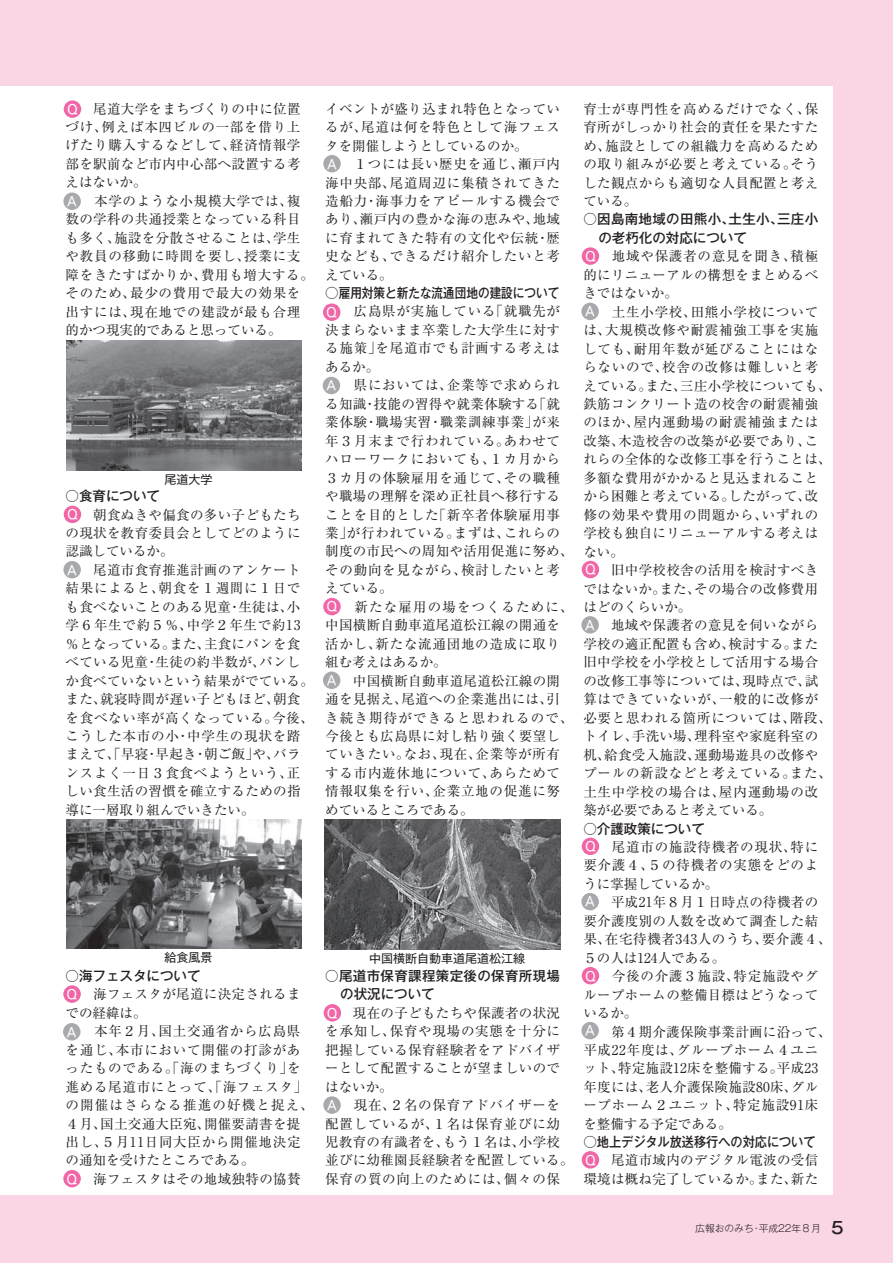
<style>
.page{position:relative;width:893px;height:1263px;background:#fff}
.page>*{position:absolute;margin:0;border:0;box-sizing:border-box;transform-origin:0 0}
.t1{font:13.5px/18.5px "Ryumin Pro";letter-spacing:.055em;color:#231f20}
.t2{font:13.5px/18.5px "Ryumin Pro";letter-spacing:.025em;color:#231f20}
.t3{font:500 13.5px "Gothic MB101 Pro";letter-spacing:.025em;color:#231f20}
.t4{font:13.5px "DF Gothic PG W5 90 pv RKSJ H";color:#fff}
.t5{font:13.5px "Ryumin Pro";color:#231f20}
.t6{font:500 13.5px "Gothic MB101 Pro";color:#231f20}
.t7{font:12px "Gothic MB101 Pro";color:#231f20}
.t8{font:300 9.75px "Gothic MB101 Pro";color:#231f20}
.s1{font-family:"Gothic MB101 Pro";font-weight:500}
.s2{font-weight:500;font-size:16.5px}
</style>
<div class="page">
<div style="left:1px;top:0;width:892px;height:1263px;background:#fad5e5"></div>
<hr style="left:0;top:0;width:2px;height:1263px;background:#fad5e5">
<div style="left:0;top:86px;width:832px;height:1109px;background:#fff"></div>
<div style="left:323px;top:303px;width:17px;height:18px;background:#f166a7;border-radius:50%"></div>
<div style="left:323px;top:377px;width:17px;height:17px;background:#a8a9ad;border-radius:50%"></div>
<div style="left:323px;top:598px;width:18px;height:17px;background:#f166a7;border-radius:50%"></div>
<div style="left:323px;top:671px;width:17px;height:18px;background:#a8a9ad;border-radius:50%"></div>
<div style="left:324px;top:1004px;width:17px;height:17px;background:#f166a7;border-radius:50%"></div>
<div style="left:323px;top:1096px;width:18px;height:18px;background:#a8a9ad;border-radius:50%"></div>
<div style="left:582px;top:247px;width:17px;height:18px;background:#f166a7;border-radius:50%"></div>
<div style="left:582px;top:561px;width:17px;height:17px;background:#f166a7;border-radius:50%"></div>
<div style="left:581px;top:303px;width:18px;height:17px;background:#a8a9ad;border-radius:50%"></div>
<div style="left:581px;top:616px;width:18px;height:18px;background:#a8a9ad;border-radius:50%"></div>
<div style="left:582px;top:837px;width:17px;height:18px;background:#f166a7;border-radius:50%"></div>
<div style="left:581px;top:893px;width:18px;height:17px;background:#a8a9ad;border-radius:50%"></div>
<div style="left:581px;top:1022px;width:18px;height:17px;background:#a8a9ad;border-radius:50%"></div>
<div style="left:582px;top:967px;width:17px;height:17px;background:#f166a7;border-radius:50%"></div>
<div style="left:582px;top:1151px;width:17px;height:17px;background:#f166a7;border-radius:50%"></div>
<img style="left:66px;top:341px;width:235px;height:129px">
<img style="left:66px;top:819px;width:235px;height:130px">
<img style="left:325px;top:820px;width:235px;height:129px">
<div style="left:64px;top:100px;width:17px;height:18px;background:#f166a7;border-radius:50%"></div>
<div style="left:63px;top:192px;width:18px;height:18px;background:#a8a9ad;border-radius:50%"></div>
<div style="left:64px;top:506px;width:17px;height:17px;background:#f166a7;border-radius:50%"></div>
<div style="left:63px;top:561px;width:18px;height:17px;background:#a8a9ad;border-radius:50%"></div>
<div style="left:63px;top:985px;width:18px;height:18px;background:#f166a7;border-radius:50%"></div>
<div style="left:63px;top:1023px;width:18px;height:17px;background:#a8a9ad;border-radius:50%"></div>
<div style="left:63px;top:1170px;width:18px;height:17px;background:#f166a7;border-radius:50%"></div>
<div style="left:323px;top:155px;width:18px;height:17px;background:#a8a9ad;border-radius:50%"></div>
<p class="t1" style="left:66px;top:98px;width:250px">問　尾道大学をまちづくりの中に位置づけ、例えば本四ビルの一部を借り上げたり購入するなどして、経済情報学部を駅前など市内中心部へ設置する考えはないか。<br>答　本学のような小規模大学では、複数の学科の共通授業となっている科目も多く、施設を分散させることは、学生や教員の移動に時間を要し、授業に支障をきたすばかりか、費用も増大する。そのため、最少の費用で最大の効果を出すには、現在地での建設が最も合理的かつ現実的であると思っている。</p>
<p class="t4" style="left:67px;top:102px;width:12px">Q</p>
<p class="t4" style="left:67px;top:194px;width:11px">A</p>
<p class="t7" style="left:164px;top:469px;width:49px">尾道大学</p>
<p class="t2" style="left:66px;top:486px;width:250px"><span class="s1">○食育について<br></span>問　朝食ぬきや偏食の多い子どもたちの現状を教育委員会としてどのように認識しているか。<br>答　尾道市食育推進計画のアンケート結果によると、朝食を１週間に１日でも食べないことのある児童・生徒は、小学６年生で約５％、中学２年生で約13％となっている。また、主食にパンを食べている児童・生徒の約半数が、パンしか食べていないという結果がでている。また、就寝時間が遅い子どもほど、朝食を食べない率が高くなっている。今後、こうした本市の小・中学生の現状を踏まえて、「早寝・早起き・朝ご飯」や、バランスよく一日３食食べようという、正しい食生活の習慣を確立するための指導に一層取り組んでいきたい。</p>
<p class="t4" style="left:67px;top:508px;width:12px">Q</p>
<p class="t4" style="left:67px;top:563px;width:11px">A</p>
<p class="t1" style="left:325px;top:98px;width:236px">イベントが盛り込まれ特色となっているが、尾道は何を特色として海フェスタを開催しようとしているのか。<br>答　１つには長い歴史を通じ、瀬戸内海中央部、尾道周辺に集積されてきた造船力・海事力をアピールする機会であり、瀬戸内の豊かな海の恵みや、地域に育まれてきた特有の文化や伝統・歴史なども、できるだけ紹介したいと考えている。</p>
<p class="t1" style="left:325px;top:283px;width:250px"><span class="s1">○雇用対策と新たな流通団地の建設について</span>問　広島県が実施している「就職先が決まらないまま卒業した大学生に対する施策」を尾道市でも計画する考えはあるか。<br>答　県においては、企業等で求められる知識・技能の習得や就業体験する「就業体験・職場実習・職業訓練事業」が来年３月末まで行われている。あわせてハローワークにおいても、１カ月から<br>３カ月の体験雇用を通じて、その職種や職場の理解を深め正社員へ移行することを目的とした「新卒者体験雇用事業」が行われている。まずは、これらの制度の市民への周知や活用促進に努め、その動向を見ながら、検討したいと考えている。<br>問　新たな雇用の場をつくるために、中国横断自動車道尾道松江線の開通を活かし、新たな流通団地の造成に取り組む考えはあるか。<br>答　中国横断自動車道尾道松江線の開通を見据え、尾道への企業進出には、引き続き期待ができると思われるので、今後とも広島県に対し粘り強く要望していきたい。なお、現在、企業等が所有する市内遊休地について、あらためて情報収集を行い、企業立地の促進に努めているところである。</p>
<p class="t4" style="left:327px;top:157px;width:11px">A</p>
<p class="t4" style="left:327px;top:305px;width:12px">Q</p>
<p class="t4" style="left:327px;top:379px;width:11px">A</p>
<p class="t4" style="left:327px;top:600px;width:12px">Q</p>
<p class="t4" style="left:327px;top:673px;width:11px">A</p>
<p class="t7" style="left:164px;top:948px;width:49px">給食風景</p>
<p class="t7" style="left:369px;top:948px;width:157px">中国横断自動車道尾道松江線</p>
<p class="t1" style="left:66px;top:966px;width:250px"><span class="s1">○海フェスタについて<br></span>問　海フェスタが尾道に決定されるまでの経緯は。<br>答　本年２月、国土交通省から広島県を通じ、本市において開催の打診があったものである。「海のまちづくり」を進める尾道市にとって、「海フェスタ」の開催はさらなる推進の好機と捉え、<br>４月、国土交通大臣宛、開催要請書を提出し、５月11日同大臣から開催地決定の通知を受けたところである。<br>問　海フェスタはその地域独特の協賛</p>
<p class="t4" style="left:67px;top:987px;width:12px">Q</p>
<p class="t4" style="left:67px;top:1025px;width:11px">A</p>
<p class="t4" style="left:67px;top:1172px;width:12px">Q</p>
<p class="t3" style="left:325px;top:964px;width:236px">○尾道市保育課程策定後の保育所現場</p>
<p class="t6" style="left:340px;top:983px;width:96px">の状況について</p>
<p class="t2" style="left:325px;top:1003px;width:236px">問　現在の子どもたちや保護者の状況</p>
<p class="t1" style="left:325px;top:1021px;width:236px">を承知し、保育や現場の実態を十分に</p>
<p class="t2" style="left:325px;top:1039px;width:236px">把握している保育経験者をアドバイザ</p>
<p class="t2" style="left:325px;top:1058px;width:236px">ーとして配置することが望ましいので</p>
<p class="t2" style="left:325px;top:1076px;width:69px">はないか。</p>
<p class="t1" style="left:325px;top:1095px;width:236px">答　現在、２名の保育アドバイザーを</p>
<p class="t1" style="left:325px;top:1113px;width:236px">配置しているが、１名は保育並びに幼</p>
<p class="t2" style="left:325px;top:1132px;width:236px">児教育の有識者を、もう１名は、小学校</p>
<p class="t2" style="left:325px;top:1150px;width:250px">並びに幼稚園長経験者を配置している。</p>
<p class="t1" style="left:325px;top:1169px;width:236px">保育の質の向上のためには、個々の保</p>
<p class="t4" style="left:327px;top:1006px;width:12px">Q</p>
<p class="t4" style="left:327px;top:1098px;width:11px">A</p>
<p class="t2" style="left:583px;top:98px;width:236px;text-align:justify">育士が専門性を高めるだけでなく、保育所がしっかり社会的責任を果たすため、施設としての組織力を高めるための取り組みが必要と考えている。そうした観点からも適切な人員配置と考えている。</p>
<p class="t3" style="left:583px;top:208px;width:236px">○因島南地域の田熊小、土生小、三庄小</p>
<p class="t6" style="left:598px;top:227px;width:150px">の老朽化の対応について</p>
<p class="t1" style="left:583px;top:246px;width:236px">問　地域や保護者の意見を聞き、積極</p>
<p class="t2" style="left:583px;top:265px;width:236px">的にリニューアルの構想をまとめるべ</p>
<p class="t2" style="left:583px;top:283px;width:96px">きではないか。</p>
<p class="t1" style="left:583px;top:301px;width:236px">答　土生小学校、田熊小学校について</p>
<p class="t1" style="left:583px;top:320px;width:236px">は、大規模改修や耐震補強工事を実施</p>
<p class="t1" style="left:583px;top:338px;width:236px">しても、耐用年数が延びることにはな</p>
<p class="t1" style="left:583px;top:357px;width:236px">らないので、校舎の改修は難しいと考</p>
<p class="t2" style="left:583px;top:375px;width:250px">えている。また、三庄小学校についても、</p>
<p class="t2" style="left:583px;top:394px;width:236px">鉄筋コンクリート造の校舎の耐震補強</p>
<p class="t1" style="left:583px;top:412px;width:236px">のほか、屋内運動場の耐震補強または</p>
<p class="t2" style="left:583px;top:431px;width:236px">改築、木造校舎の改築が必要であり、こ</p>
<p class="t2" style="left:583px;top:449px;width:250px">れらの全体的な改修工事を行うことは、</p>
<p class="t2" style="left:583px;top:468px;width:236px">多額な費用がかかると見込まれること</p>
<p class="t2" style="left:583px;top:486px;width:236px">から困難と考えている。したがって、改</p>
<p class="t1" style="left:583px;top:504px;width:236px">修の効果や費用の問題から、いずれの</p>
<p class="t2" style="left:583px;top:523px;width:236px">学校も独自にリニューアルする考えは</p>
<p class="t2" style="left:583px;top:541px;width:42px">ない。</p>
<p class="t2" style="left:583px;top:560px;width:236px">問　旧中学校校舎の活用を検討すべき</p>
<p class="t2" style="left:583px;top:578px;width:236px">ではないか。また、その場合の改修費用</p>
<p class="t5" style="left:583px;top:596px;width:109px">はどのくらいか。</p>
<p class="t2" style="left:583px;top:615px;width:236px">答　地域や保護者の意見を伺いながら</p>
<p class="t2" style="left:583px;top:634px;width:236px">学校の適正配置も含め、検討する。また</p>
<p class="t2" style="left:583px;top:652px;width:236px">旧中学校を小学校として活用する場合</p>
<p class="t2" style="left:583px;top:671px;width:236px">の改修工事等については、現時点で、試</p>
<p class="t1" style="left:583px;top:689px;width:236px">算はできていないが、一般的に改修が</p>
<p class="t1" style="left:583px;top:707px;width:250px">必要と思われる箇所については、階段、</p>
<p class="t2" style="left:583px;top:726px;width:236px">トイレ、手洗い場、理科室や家庭科室の</p>
<p class="t2" style="left:583px;top:744px;width:236px">机、給食受入施設、運動場遊具の改修や</p>
<p class="t1" style="left:583px;top:763px;width:250px">プールの新設などと考えている。また、</p>
<p class="t1" style="left:583px;top:781px;width:236px">土生中学校の場合は、屋内運動場の改</p>
<p class="t5" style="left:583px;top:799px;width:191px">築が必要であると考えている。</p>
<p class="t2" style="left:583px;top:818px;width:250px"><span class="s1">○介護政策について<br></span>問　尾道市の施設待機者の現状、特に要介護４、５の待機者の実態をどのように掌握しているか。<br>答　平成21年８月１日時点の待機者の要介護度別の人数を改めて調査した結果、在宅待機者343人のうち、要介護４、<br>５の人は124人である。<br>問　今後の介護３施設、特定施設やグループホームの整備目標はどうなっているか。<br>答　第４期介護保険事業計画に沿って、平成22年度は、グループホーム４ユニット、特定施設12床を整備する。平成23年度には、老人介護保険施設80床、グループホーム２ユニット、特定施設91床を整備する予定である。</p>
<p class="t2" style="left:583px;top:1132px;width:236px"><span class="s1">○地上デジタル放送移行への対応について</span>問　尾道市域内のデジタル電波の受信環境は概ね完了しているか。また、新た</p>
<p class="t4" style="left:585px;top:249px;width:12px">Q</p>
<p class="t4" style="left:585px;top:305px;width:11px">A</p>
<p class="t4" style="left:585px;top:563px;width:12px">Q</p>
<p class="t4" style="left:585px;top:618px;width:11px">A</p>
<p class="t4" style="left:585px;top:839px;width:12px">Q</p>
<p class="t4" style="left:585px;top:895px;width:11px">A</p>
<p class="t4" style="left:585px;top:969px;width:12px">Q</p>
<p class="t4" style="left:585px;top:1024px;width:11px">A</p>
<p class="t4" style="left:585px;top:1153px;width:12px">Q</p>
<p class="t8" style="left:695px;top:1220px;width:150px">広報おのみち・平成22年８月 <span class="s2">5</span></p>
</div>
